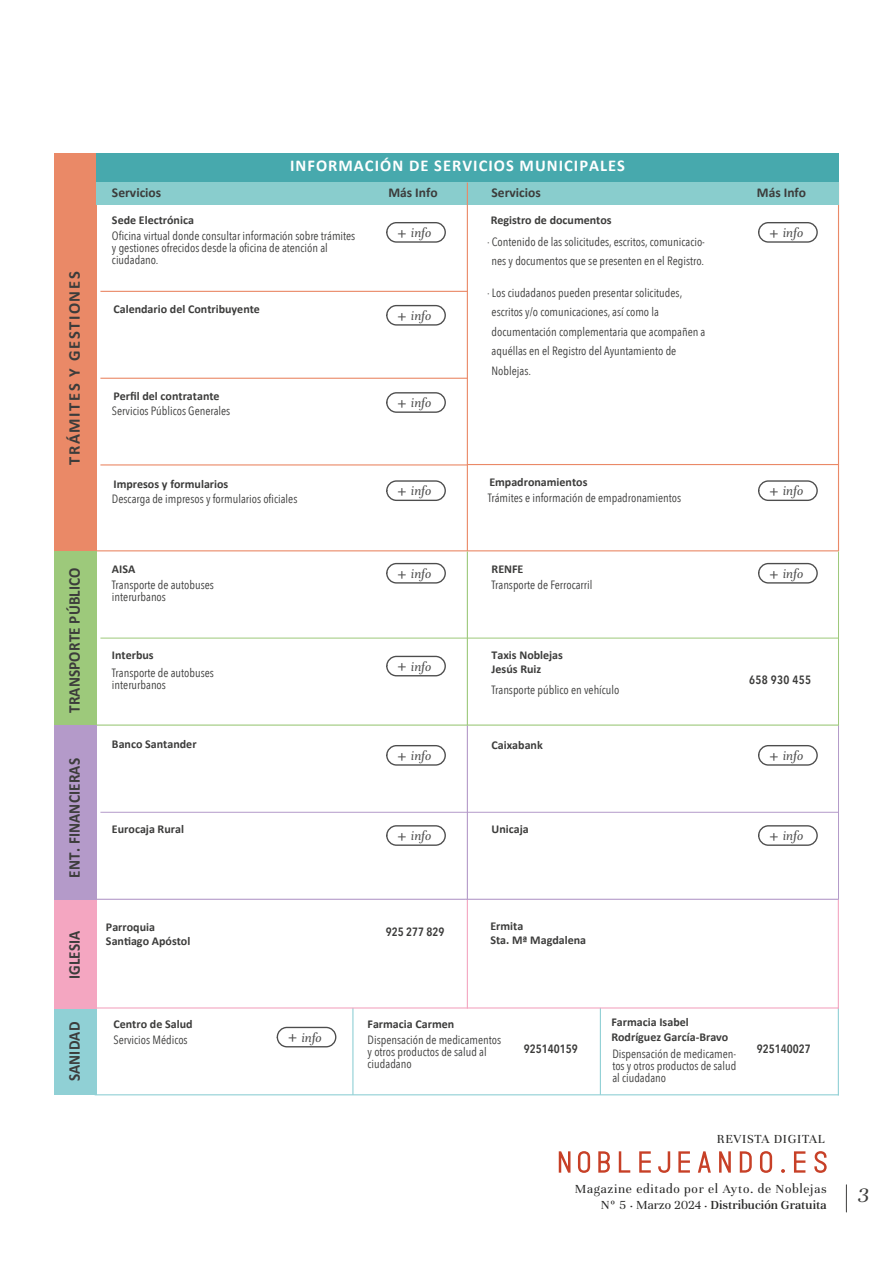
<style>
.page{position:relative;width:893px;height:1263px;background:#fff}
.page>*{position:absolute;margin:0;border:0;box-sizing:border-box;transform-origin:0 0}
.t1{font:italic 22.5px "Unna";color:#3c3c3b}
.t2{font:700 16.5px "Calibri";letter-spacing:.01em;color:#3c3c3b;scale:.92 1}
.t3{font:700 16.5px "Calibri";letter-spacing:.06em;color:#fff}
.t4{font:700 16.5px "Calibri";letter-spacing:.095em;color:#3c3c3b}
.t5{font:italic 13.65px "Unna";color:#4d4d4d}
.t6{font:13.5px/16.5px "Unna";letter-spacing:.05em;color:#282827;text-align:right}
.t7{font:700 13.5px "Calibri";color:#3c3c3b}
.t8{font:12px/12px "Avenir Next Condensed";color:#3c3c3b}
.t9{font:700 12px/14.4px "Calibri";color:#3c3c3b}
.t10{font:600 12px "Avenir Next Condensed";color:#3c3c3b}
.t11{font:600 12px "Avenir Next Condensed";letter-spacing:.025em;color:#3c3c3b}
.s1{font-weight:700;font-style:normal;font-size:18.15px}
.s2{font-weight:500}
</style>
<div class="page">
<svg style="left:846px;top:1184px;width:1px;height:29px"></svg>
<hr style="left:838px;top:183px;width:1px;height:368px;background:#ea8967">
<div style="left:54px;top:153px;width:42px;height:398px;background:#ea8967"></div>
<div style="left:96px;top:153px;width:743px;height:30px;background:#47a9ad"></div>
<div style="left:96px;top:183px;width:743px;height:22px;background:#89cdcd"></div>
<hr style="left:100px;top:291px;width:368px;height:1px;background:#ea8967">
<hr style="left:95px;top:550px;width:744px;height:1px;background:#ea8967">
<hr style="left:100px;top:378px;width:368px;height:1px;background:#ea8967">
<hr style="left:467px;top:464px;width:372px;height:1px;background:#ea8967">
<hr style="left:100px;top:464px;width:368px;height:1px;background:#ea8967">
<hr style="left:467px;top:183px;width:1px;height:368px;background:#ea8967">
<hr style="left:95px;top:724px;width:744px;height:2px;background:#9dc97b">
<hr style="left:352px;top:1008px;width:1px;height:87px;background:#90d0d5">
<div style="left:54px;top:1008px;width:42px;height:87px;background:#90d0d5"></div>
<hr style="left:95px;top:1094px;width:744px;height:1px;background:#90d0d5">
<hr style="left:600px;top:1008px;width:1px;height:87px;background:#90d0d5">
<hr style="left:838px;top:1008px;width:1px;height:87px;background:#90d0d5">
<hr style="left:838px;top:551px;width:1px;height:175px;background:#9dc97b">
<div style="left:54px;top:551px;width:42px;height:175px;background:#9dc97b"></div>
<hr style="left:100px;top:638px;width:368px;height:1px;background:#9dc97b">
<hr style="left:468px;top:638px;width:370px;height:1px;background:#9dc97b">
<hr style="left:467px;top:551px;width:1px;height:175px;background:#9dc97b">
<hr style="left:838px;top:726px;width:1px;height:174px;background:#b49ac9">
<div style="left:54px;top:726px;width:42px;height:174px;background:#b49ac9"></div>
<hr style="left:100px;top:812px;width:368px;height:1px;background:#b49ac9">
<hr style="left:468px;top:812px;width:370px;height:1px;background:#b49ac9">
<hr style="left:96px;top:899px;width:370px;height:1px;background:#b49ac9">
<hr style="left:465px;top:899px;width:373px;height:1px;background:#b49ac9">
<hr style="left:467px;top:726px;width:1px;height:174px;background:#b49ac9">
<div style="left:54px;top:900px;width:42px;height:108px;background:#f4a6c1"></div>
<hr style="left:467px;top:900px;width:1px;height:108px;background:#f4a6c1">
<hr style="left:838px;top:900px;width:1px;height:108px;background:#f4a6c1">
<hr style="left:96px;top:1007px;width:743px;height:1px;background:#f4a6c1">
<svg style="left:559px;top:1151px;width:11px;height:22px"></svg>
<svg style="left:578px;top:1151px;width:12px;height:22px"></svg>
<svg style="left:598px;top:1151px;width:12px;height:22px"></svg>
<svg style="left:619px;top:1151px;width:11px;height:22px"></svg>
<svg style="left:639px;top:1151px;width:12px;height:22px"></svg>
<svg style="left:658px;top:1151px;width:12px;height:22px"></svg>
<svg style="left:678px;top:1151px;width:12px;height:22px"></svg>
<svg style="left:698px;top:1151px;width:13px;height:22px"></svg>
<svg style="left:719px;top:1151px;width:12px;height:22px"></svg>
<svg style="left:740px;top:1151px;width:12px;height:22px"></svg>
<svg style="left:760px;top:1151px;width:12px;height:22px"></svg>
<svg style="left:781px;top:1169px;width:4px;height:4px"></svg>
<svg style="left:794px;top:1151px;width:11px;height:22px"></svg>
<svg style="left:814px;top:1151px;width:13px;height:22px"></svg>
<div style="left:386px;top:222px;width:60px;height:21px;border:1px solid #4d4d4d;border-radius:10px"></div>
<div style="left:758px;top:222px;width:60px;height:21px;border:1px solid #4d4d4d;border-radius:10px"></div>
<div style="left:758px;top:480px;width:60px;height:21px;border:1px solid #4d4d4d;border-radius:10px"></div>
<div style="left:386px;top:305px;width:60px;height:21px;border:1px solid #4d4d4d;border-radius:10px"></div>
<div style="left:386px;top:392px;width:60px;height:21px;border:1px solid #4d4d4d;border-radius:10px"></div>
<div style="left:386px;top:480px;width:60px;height:21px;border:1px solid #4d4d4d;border-radius:10px"></div>
<div style="left:386px;top:563px;width:60px;height:21px;border:1px solid #4d4d4d;border-radius:10px"></div>
<div style="left:386px;top:656px;width:60px;height:20px;border:1px solid #4d4d4d;border-radius:10px"></div>
<div style="left:386px;top:745px;width:60px;height:21px;border:1px solid #4d4d4d;border-radius:10px"></div>
<div style="left:386px;top:825px;width:60px;height:21px;border:1px solid #4d4d4d;border-radius:10px"></div>
<div style="left:277px;top:1027px;width:59px;height:20px;border:1px solid #4d4d4d;border-radius:10px"></div>
<div style="left:758px;top:825px;width:60px;height:21px;border:1px solid #4d4d4d;border-radius:10px"></div>
<div style="left:758px;top:745px;width:60px;height:21px;border:1px solid #4d4d4d;border-radius:10px"></div>
<div style="left:758px;top:563px;width:60px;height:21px;border:1px solid #4d4d4d;border-radius:10px"></div>
<h2 class="t3" style="left:290px;top:154px;width:336px">INFORMACIÓN DE SERVICIOS MUNICIPALES</h2>
<h2 class="t4" style="left:63px;top:465px;width:195px;rotate:-90deg">TRÁMITES Y GESTIONES</h2>
<p class="t7" style="left:112px;top:183px;width:51px">Servicios</p>
<p class="t7" style="left:388px;top:183px;width:51px">Más Info</p>
<p class="t7" style="left:492px;top:183px;width:51px">Servicios</p>
<p class="t7" style="left:757px;top:183px;width:51px">Más Info</p>
<p class="t9" style="left:112px;top:213px;width:83px">Sede Electrónica</p>
<p class="t8" style="left:112px;top:230px;width:245px">Oficina virtual donde consultar información sobre trámites y gestiones ofrecidos desde la oficina de atención al ciudadano.</p>
<p class="t9" style="left:113px;top:302px;width:148px">Calendario del Contribuyente</p>
<p class="t9" style="left:491px;top:212px;width:123px">Registro de documentos</p>
<p class="t5" style="left:398px;top:223px;width:35px"><span class="s1">+</span> info</p>
<p class="t5" style="left:770px;top:223px;width:35px"><span class="s1">+</span> info</p>
<p class="t8" style="left:487px;top:231px;width:219px;line-height:19.5px;text-align:center">· Contenido de las solicitudes, escritos, comunicacio&shy;nes y documentos que se presenten en el Registro.</p>
<p class="t8" style="left:492px;top:282px;width:215px;line-height:19.5px;text-indent:-5px">· Los ciudadanos pueden presentar solicitudes, escritos y/o comunicaciones, así como la documentación complementaria que acompañen a aquéllas en el Registro del Ayuntamiento de Noblejas.</p>
<p class="t5" style="left:398px;top:306px;width:35px"><span class="s1">+</span> info</p>
<p class="t9" style="left:113px;top:388px;width:108px">Perfil del contratante</p>
<p class="t8" style="left:112px;top:405px;width:120px">Servicios Públicos Generales</p>
<p class="t5" style="left:398px;top:393px;width:35px"><span class="s1">+</span> info</p>
<p class="t9" style="left:113px;top:476px;width:116px">Impresos y formularios</p>
<p class="t8" style="left:112px;top:493px;width:187px">Descarga de impresos y formularios oficiales</p>
<p class="t5" style="left:398px;top:481px;width:35px"><span class="s1">+</span> info</p>
<p class="t9" style="left:489px;top:475px;width:100px">Empadronamientos</p>
<p class="t8" style="left:488px;top:491px;width:195px">Trámites e información de empadronamientos</p>
<p class="t5" style="left:770px;top:481px;width:35px"><span class="s1">+</span> info</p>
<h2 class="t2" style="left:63px;top:713px;width:160px;rotate:-90deg">TRANSPORTE PÚBLICO</h2>
<p class="t9" style="left:112px;top:562px;width:25px">AISA</p>
<p class="t8" style="left:112px;top:579px;width:104px">Transporte de autobuses interurbanos</p>
<p class="t9" style="left:112px;top:647px;width:43px">Interbus</p>
<p class="t8" style="left:112px;top:666px;width:104px">Transporte de autobuses interurbanos</p>
<h2 class="t2" style="left:63px;top:878px;width:131px;rotate:-90deg">ENT. FINANCIERAS</h2>
<p class="t9" style="left:112px;top:737px;width:86px">Banco Santander</p>
<p class="t9" style="left:112px;top:821px;width:74px">Eurocaja Rural</p>
<p class="t5" style="left:398px;top:564px;width:35px"><span class="s1">+</span> info</p>
<p class="t5" style="left:398px;top:657px;width:35px"><span class="s1">+</span> info</p>
<p class="t5" style="left:398px;top:746px;width:35px"><span class="s1">+</span> info</p>
<p class="t5" style="left:398px;top:826px;width:35px"><span class="s1">+</span> info</p>
<p class="t9" style="left:492px;top:562px;width:33px">RENFE</p>
<p class="t8" style="left:492px;top:579px;width:102px">Transporte de Ferrocarril</p>
<p class="t9" style="left:492px;top:647px;width:73px">Taxis Noblejas<br>Jesús Ruiz</p>
<p class="t8" style="left:492px;top:683px;width:129px">Transporte público en vehículo</p>
<p class="t9" style="left:492px;top:738px;width:53px">Caixabank</p>
<p class="t9" style="left:492px;top:821px;width:39px">Unicaja</p>
<h2 class="t2" style="left:63px;top:979px;width:54px;rotate:-90deg">IGLESIA</h2>
<p class="t9" style="left:106px;top:919px;width:86px">Parroquia<br>Santiago Apóstol</p>
<p class="t9" style="left:490px;top:918px;width:97px">Ermita<br>Sta. Mª Magdalena</p>
<p class="t10" style="left:386px;top:921px;width:60px">925 277 829</p>
<p class="t5" style="left:770px;top:564px;width:35px"><span class="s1">+</span> info</p>
<p class="t11" style="left:749px;top:670px;width:63px">658 930 455</p>
<p class="t5" style="left:770px;top:746px;width:35px"><span class="s1">+</span> info</p>
<p class="t5" style="left:770px;top:826px;width:35px"><span class="s1">+</span> info</p>
<h2 class="t2" style="left:63px;top:1081px;width:66px;rotate:-90deg">SANIDAD</h2>
<p class="t9" style="left:113px;top:1016px;width:81px">Centro de Salud</p>
<p class="t9" style="left:367px;top:1016px;width:88px">Farmacia Carmen</p>
<p class="t8" style="left:113px;top:1033px;width:76px">Servicios Médicos</p>
<p class="t8" style="left:368px;top:1033px;width:135px">Dispensación de medicamentos y otros productos de salud al ciudadano</p>
<p class="t5" style="left:288px;top:1028px;width:35px"><span class="s1">+</span> info</p>
<p class="t9" style="left:611px;top:1015px;width:118px">Farmacia Isabel<br>Rodríguez García-Bravo</p>
<p class="t10" style="left:524px;top:1038px;width:56px">925140159</p>
<p class="t10" style="left:757px;top:1038px;width:56px">925140027</p>
<p class="t8" style="left:612px;top:1047px;width:125px;text-align:justify">Dispensación de medicamen&shy;tos y otros productos de salud al ciudadano</p>
<p class="t6" style="left:717px;top:1130px;width:110px">REVISTA DIGITAL</p>
<p class="t6" style="left:575px;top:1179px;width:253px">Magazine editado por el Ayto. de Noblejas<br>Nº 5 · Marzo 2024 · <span class="s2">Distribución Gratuita</span></p>
<h1 class="t1" style="left:858px;top:1179px;width:13px">3</h1>
</div>
